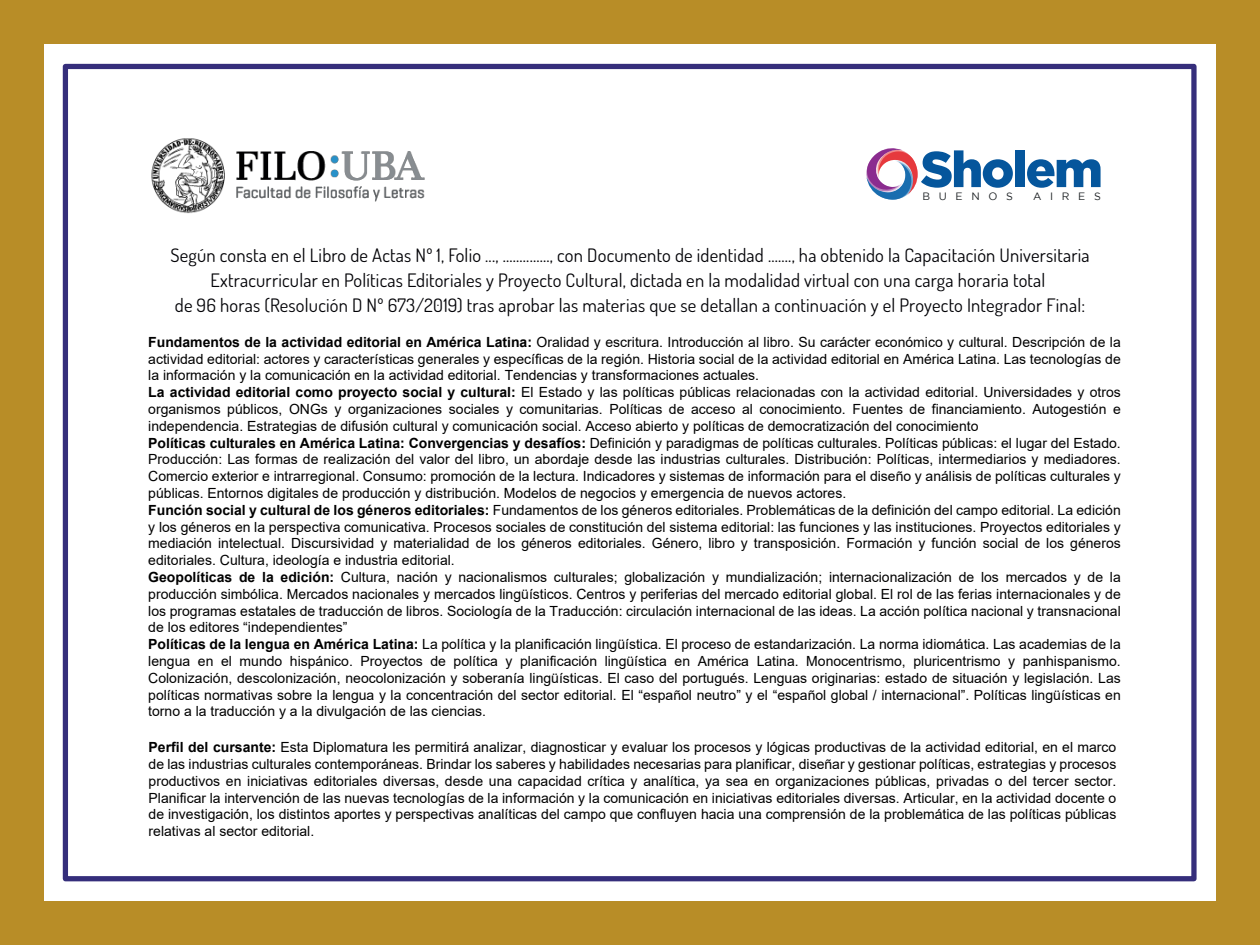
<style>
.page{position:relative;width:1260px;height:945px;background:#b88d27}
.page>*{position:absolute;margin:0;border:0;box-sizing:border-box;transform-origin:0 0}
.t1{font:900 50.23px "Gotham";letter-spacing:-.04em;color:#05569c}
.t2{font:18.55px/24.7px "Dosis";letter-spacing:.01em;color:#020206;text-align:center}
.t3{font:14px/16.8px "Arial";color:#000001}
.t4{font:10.67px "Gotham";letter-spacing:.81em;color:#1e2225}
.s1{font-weight:700}
</style>
<div class="page">
<div style="left:44px;top:44px;width:1172px;height:857px;background:#fff"></div>
<div style="left:63px;top:64px;width:1134px;height:817px;border:5px solid #352e7b"></div>
<img style="left:151px;top:138px;width:274px;height:76px">
<svg style="left:866px;top:148px;width:52px;height:52px"></svg>
<h1 class="t1" style="left:920px;top:140px;width:184px">Sholem</h1>
<p class="t4" style="left:923px;top:190px;width:92px">BUENOS</p>
<p class="t4" style="left:1033px;top:190px;width:69px">AIRES</p>
<p class="t2" style="left:170px;top:243px;width:921px">Según consta en el Libro de Actas Nº 1, Folio ..., .............., con Documento de identidad ......., ha obtenido la Capacitación Universitaria<br>Extracurricular en Políticas Editoriales y Proyecto Cultural, dictada en la modalidad virtual con una carga horaria total<br>de 96 horas (Resolución D Nº 673/2019) tras aprobar las materias que se detallan a continuación y el Proyecto Integrador Final:</p>
<p class="t3" style="left:148px;top:333px;width:974px"><span class="s1">Fundamentos de la actividad editorial en América Latina:</span> Oralidad y escritura. Introducción al libro. Su carácter económico y cultural. Descripción de la actividad editorial: actores y características generales y específicas de la región. Historia social de la actividad editorial en América Latina. Las tecnologías de la información y la comunicación en la actividad editorial. Tendencias y transformaciones actuales.<br><span class="s1">La actividad editorial como proyecto social y cultural:</span> El Estado y las políticas públicas relacionadas con la actividad editorial. Universidades y otros organismos públicos, ONGs y organizaciones sociales y comunitarias. Políticas de acceso al conocimiento. Fuentes de financiamiento. Autogestión e independencia. Estrategias de difusión cultural y comunicación social. Acceso abierto y políticas de democratización del conocimiento<br><span class="s1">Políticas culturales en América Latina: Convergencias y desafíos:</span> Definición y paradigmas de políticas culturales. Políticas públicas: el lugar del Estado.<br>Producción: Las formas de realización del valor del libro, un abordaje desde las industrias culturales. Distribución: Políticas, intermediarios y mediadores.<br>Comercio exterior e intrarregional. Consumo: promoción de la lectura. Indicadores y sistemas de información para el diseño y análisis de políticas culturales y públicas. Entornos digitales de producción y distribución. Modelos de negocios y emergencia de nuevos actores.<br><span class="s1">Función social y cultural de los géneros editoriales:</span> Fundamentos de los géneros editoriales. Problemáticas de la definición del campo editorial. La edición y los géneros en la perspectiva comunicativa. Procesos sociales de constitución del sistema editorial: las funciones y las instituciones. Proyectos editoriales y mediación intelectual. Discursividad y materialidad de los géneros editoriales. Género, libro y transposición. Formación y función social de los géneros editoriales. Cultura, ideología e industria editorial.<br><span class="s1">Geopolíticas de la edición:</span> Cultura, nación y nacionalismos culturales; globalización y mundialización; internacionalización de los mercados y de la producción simbólica. Mercados nacionales y mercados lingüísticos. Centros y periferias del mercado editorial global. El rol de las ferias internacionales y de los programas estatales de traducción de libros. Sociología de la Traducción: circulación internacional de las ideas. La acción política nacional y transnacional de los editores “independientes”<br><span class="s1">Políticas de la lengua en América Latina:</span> La política y la planificación lingüística. El proceso de estandarización. La norma idiomática. Las academias de la lengua en el mundo hispánico. Proyectos de política y planificación lingüística en América Latina. Monocentrismo, pluricentrismo y panhispanismo.<br>Colonización, descolonización, neocolonización y soberanía lingüísticas. El caso del portugués. Lenguas originarias: estado de situación y legislación. Las políticas normativas sobre la lengua y la concentración del sector editorial. El “español neutro” y el “español global / internacional”. Políticas lingüísticas en torno a la traducción y a la divulgación de las ciencias.</p>
<p class="t3" style="left:149px;top:739px;width:969px;text-align:justify"><span class="s1">Perfil del cursante:</span> Esta Diplomatura les permitirá analizar, diagnosticar y evaluar los procesos y lógicas productivas de la actividad editorial, en el marco de las industrias culturales contemporáneas. Brindar los saberes y habilidades necesarias para planificar, diseñar y gestionar políticas, estrategias y procesos productivos en iniciativas editoriales diversas, desde una capacidad crítica y analítica, ya sea en organizaciones públicas, privadas o del tercer sector.<br>Planificar la intervención de las nuevas tecnologías de la información y la comunicación en iniciativas editoriales diversas. Articular, en la actividad docente o de investigación, los distintos aportes y perspectivas analíticas del campo que confluyen hacia una comprensión de la problemática de las políticas públicas relativas al sector editorial.</p>
</div>
